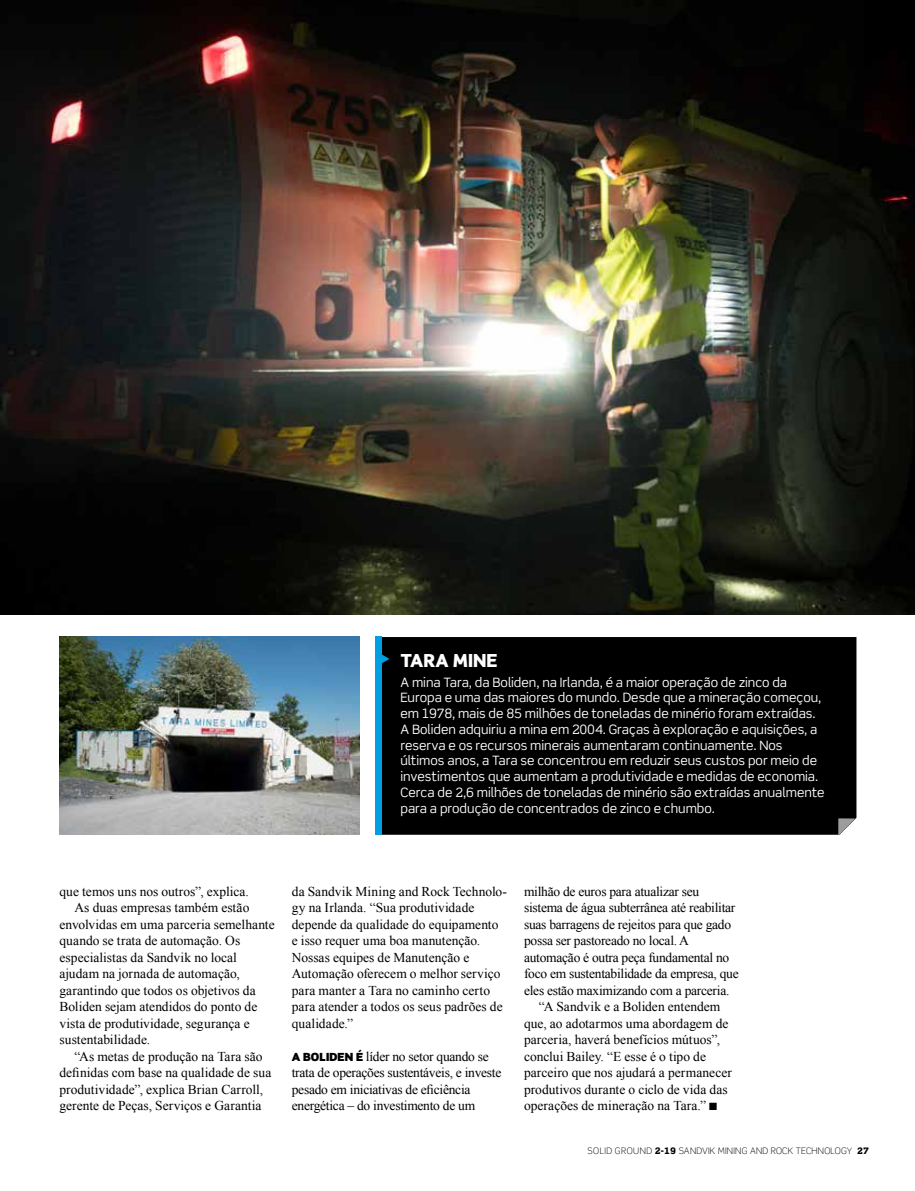
<style>
.page{position:relative;width:915px;height:1191px;background:#fff}
.page>*{position:absolute;margin:0;border:0;box-sizing:border-box;transform-origin:0 0}
.t1{font:900 18px "Scene Pro";color:#fff}
.t2{font:13.5px/16.5px "Times New Roman WGL";letter-spacing:-.005em;color:#000}
.t3{font:12.9px/15.8px "Scene Pro";color:#fff}
.t4{font:300 9px "Scene Pro";letter-spacing:.025em;color:#000}
.s1{font-family:"Scene Pro";font-weight:900;font-size:11.25px}
.s2{font-weight:900}
</style>
<div class="page">
<img style="left:60px;top:636px;width:299px;height:198px">
<img style="left:0;top:0;width:914px;height:614px">
<div style="left:381px;top:637px;width:475px;height:197px;background:#000"></div>
<svg style="left:381px;top:654px;width:8px;height:10px"></svg>
<svg style="left:838px;top:818px;width:17px;height:17px"></svg>
<div style="left:375px;top:636px;width:6px;height:198px;background:#009fe3"></div>
<h1 class="t1" style="left:400px;top:648px;width:99px">TARA MINE</h1>
<p class="t3" style="left:400px;top:674px;width:425px">A mina Tara, da Boliden, na Irlanda, é a maior operação de zinco da Europa e uma das maiores do mundo. Desde que a mineração começou, em 1978, mais de 85 milhões de toneladas de minério foram extraídas.<br>A Boliden adquiriu a mina em 2004. Graças à exploração e aquisições, a reserva e os recursos minerais aumentaram continuamente. Nos últimos anos, a Tara se concentrou em reduzir seus custos por meio de investimentos que aumentam a produtividade e medidas de economia.<br>Cerca de 2,6 milhões de toneladas de minério são extraídas anualmente para a produção de concentrados de zinco e chumbo.</p>
<p class="t2" style="left:60px;top:883px;width:191px">que temos uns nos outros”, explica.</p>
<p class="t2" style="left:74px;top:899px;width:176px">As duas empresas também estão</p>
<p class="t2" style="left:60px;top:916px;width:217px">envolvidas em uma parceria semelhante</p>
<p class="t2" style="left:60px;top:932px;width:182px">quando se trata de automação. Os</p>
<p class="t2" style="left:60px;top:949px;width:179px">especialistas da Sandvik no local</p>
<p class="t2" style="left:60px;top:965px;width:182px">ajudam na jornada de automação,</p>
<p class="t2" style="left:60px;top:982px;width:197px">garantindo que todos os objetivos da</p>
<p class="t2" style="left:60px;top:998px;width:199px">Boliden sejam atendidos do ponto de</p>
<p class="t2" style="left:60px;top:1015px;width:191px">vista de produtividade, segurança e</p>
<p class="t2" style="left:60px;top:1031px;width:92px">sustentabilidade.</p>
<p class="t2" style="left:74px;top:1047px;width:189px">“As metas de produção na Tara são</p>
<p class="t2" style="left:60px;top:1064px;width:213px">definidas com base na qualidade de sua</p>
<p class="t2" style="left:60px;top:1080px;width:205px">produtividade”, explica Brian Carroll,</p>
<p class="t2" style="left:60px;top:1097px;width:203px">gerente de Peças, Serviços e Garantia</p>
<p class="t2" style="left:292px;top:882px;width:217px">da Sandvik Mining and Rock Technolo&shy;gy na Irlanda. “Sua produtividade depende da qualidade do equipamento e isso requer uma boa manutenção.<br>Nossas equipes de Manutenção e<br>Automação oferecem o melhor serviço para manter a Tara no caminho certo para atender a todos os seus padrões de qualidade.”</p>
<p class="t2" style="left:292px;top:1048px;width:211px"><span class="s1">A BOLIDEN É</span> líder no setor quando se trata de operações sustentáveis, e investe pesado em iniciativas de eficiência energética – do investimento de um</p>
<p class="t2" style="left:524px;top:883px;width:177px">milhão de euros para atualizar seu</p>
<p class="t2" style="left:524px;top:899px;width:213px">sistema de água subterrânea até reabilitar</p>
<p class="t2" style="left:524px;top:916px;width:208px">suas barragens de rejeitos para que gado</p>
<p class="t2" style="left:524px;top:932px;width:166px">possa ser pastoreado no local. A</p>
<p class="t2" style="left:524px;top:949px;width:207px">automação é outra peça fundamental no</p>
<p class="t2" style="left:524px;top:965px;width:216px">foco em sustentabilidade da empresa, que</p>
<p class="t2" style="left:524px;top:982px;width:207px">eles estão maximizando com a parceria.</p>
<p class="t2" style="left:538px;top:998px;width:183px">“A Sandvik e a Boliden entendem</p>
<p class="t2" style="left:524px;top:1015px;width:206px">que, ao adotarmos uma abordagem de</p>
<p class="t2" style="left:524px;top:1031px;width:197px">parceria, haverá benefícios mútuos”,</p>
<p class="t2" style="left:524px;top:1047px;width:183px">conclui Bailey. “E esse é o tipo de</p>
<p class="t2" style="left:524px;top:1064px;width:209px">parceiro que nos ajudará a permanecer</p>
<p class="t2" style="left:524px;top:1080px;width:205px">produtivos durante o ciclo de vida das</p>
<p class="t2" style="left:524px;top:1097px;width:195px">operações de mineração na Tara.” ■</p>
<p class="t4" style="left:587px;top:1145px;width:283px">SOLID GROUND <span class="s2">2-19</span> SANDVIK MINING AND ROCK TECHNOLOGY <span class="s2">27</span></p>
</div>
